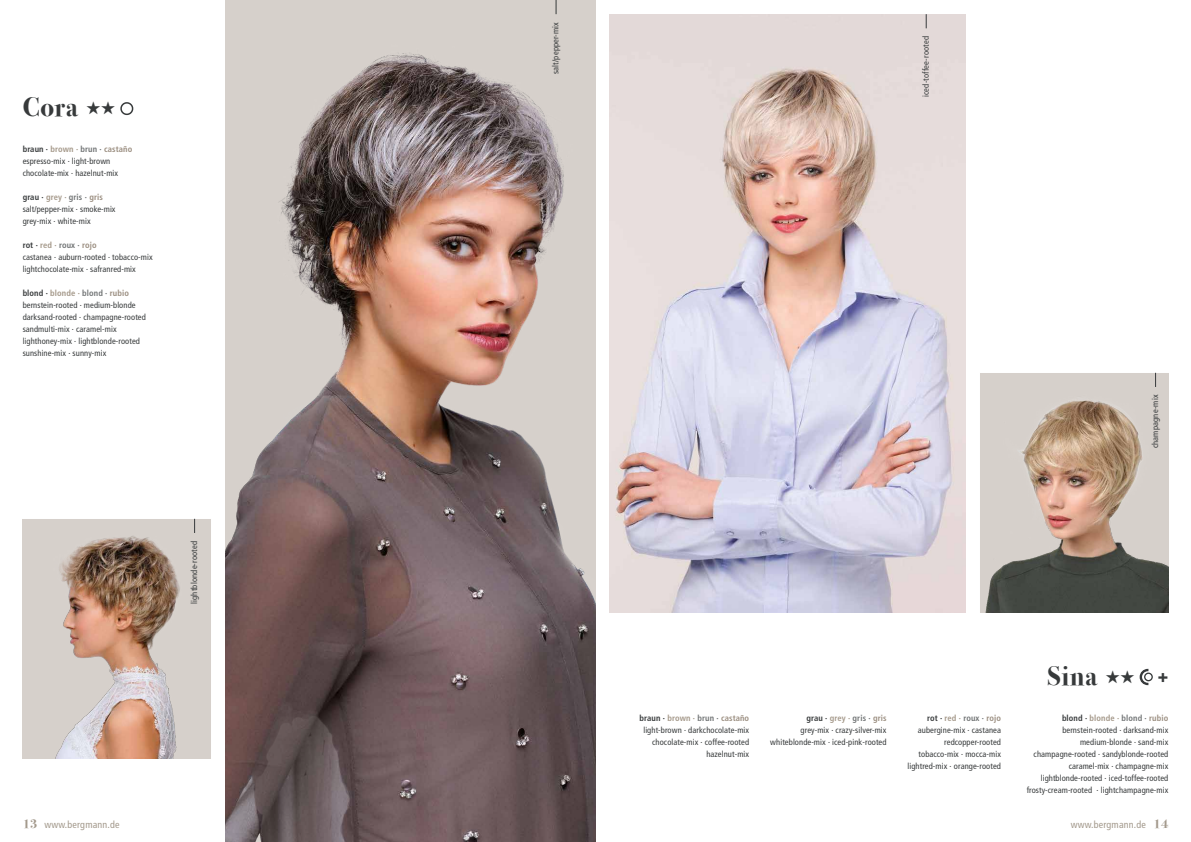
<style>
.page{position:relative;width:1191px;height:842px;background:#fff}
.page>*{position:absolute;margin:0;border:0;box-sizing:border-box;transform-origin:0 0}
.t1{font:700 27px "Bodoni Svty Two ITCTT";letter-spacing:.02em;color:#373a3b}
.t2{font:700 18px "Arial";color:#373a3b}
.t3{font:condensed 10px "Frutiger";letter-spacing:.02em;color:#a3998c}
.t4{font:condensed 8.5px/12px "Frutiger";letter-spacing:.01em;color:#373a3b}
.s1{font-weight:700}
.s2{font-weight:700;color:#a49889}
.s3{font-weight:700;color:#717475}
.s4{font-weight:700;color:#9a8d7f}
.s5{font-family:"Bodoni Svty Two ITCTT";font-weight:700;font-stretch:normal;font-size:13px}
</style>
<div class="page">
<img style="left:609px;top:14px;width:356px;height:598px">
<img style="left:225px;top:0;width:370px;height:842px">
<div style="left:1144px;top:672px;width:8px;height:9px;border:1px solid #373a3b;border-radius:50%"></div>
<img style="left:980px;top:373px;width:188px;height:239px">
<svg style="left:1155px;top:373px;width:1px;height:14px"></svg>
<svg style="left:926px;top:14px;width:1px;height:14px"></svg>
<svg style="left:556px;top:0;width:1px;height:14px"></svg>
<img style="left:23px;top:519px;width:188px;height:239px">
<svg style="left:194px;top:519px;width:1px;height:14px"></svg>
<h1 class="t1" style="left:23px;top:84px;width:112px">Cora ★★ ●</h1>
<p class="t4" style="left:23px;top:143px;width:111px"><span class="s1">braun ·</span> <span class="s2">brown ·</span> <span class="s3">brun ·</span> <span class="s4">castaño </span>espresso-mix · light-brown chocolate-mix · hazelnut-mix</p>
<p class="t4" style="left:23px;top:191px;width:94px"><span class="s1">grau ·</span> <span class="s2">grey ·</span> <span class="s3">gris ·</span> <span class="s4">gris </span>salt/pepper-mix · smoke-mix grey-mix · white-mix</p>
<p class="t4" style="left:23px;top:239px;width:131px"><span class="s1">rot ·</span> <span class="s2">red ·</span> <span class="s3">roux ·</span> <span class="s4">rojo<br></span>castanea · auburn-rooted · tobacco-mix lightchocolate-mix · safranred-mix</p>
<p class="t4" style="left:23px;top:287px;width:125px"><span class="s1">blond ·</span> <span class="s2">blonde ·</span> <span class="s3">blond ·</span> <span class="s4">rubio </span>bernstein-rooted · medium-blonde darksand-rooted · champagne-rooted sandmulti-mix · caramel-mix lighthoney-mix · lightblonde-rooted sunshine-mix · sunny-mix</p>
<p class="t4" style="left:188px;top:604px;width:65px;rotate:-90deg">lightblonde-rooted</p>
<p class="t4" style="left:549px;top:74px;width:54px;rotate:-90deg">salt/pepper-mix</p>
<p class="t4" style="left:919px;top:97px;width:62px;rotate:-90deg">iced-toffee-rooted</p>
<p class="t4" style="left:1149px;top:448px;width:55px;rotate:-90deg">champagne-mix</p>
<h1 class="t1" style="left:1047px;top:653px;width:89px">Sina ★★</h1>
<h2 class="t2" style="left:1157px;top:665px;width:12px">+</h2>
<p class="t4" style="left:639px;top:712px;width:111px;text-align:right"><span class="s1">braun ·</span> <span class="s2">brown ·</span> <span class="s3">brun ·</span> <span class="s4">castaño </span>light-brown · darkchocolate-mix chocolate-mix · coffee-rooted hazelnut-mix</p>
<p class="t4" style="left:770px;top:712px;width:118px;text-align:right"><span class="s1">grau ·</span> <span class="s2">grey ·</span> <span class="s3">gris ·</span> <span class="s4">gris<br></span>grey-mix · crazy-silver-mix whiteblonde-mix · iced-pink-rooted</p>
<p class="t4" style="left:907px;top:712px;width:95px;text-align:right"><span class="s1">rot ·</span> <span class="s2">red ·</span> <span class="s3">roux ·</span> <span class="s4">rojo </span>aubergine-mix · castanea redcopper-rooted tobacco-mix · mocca-mix lightred-mix · orange-rooted</p>
<p class="t4" style="left:1026px;top:712px;width:143px;text-align:right"><span class="s1">blond ·</span> <span class="s2">blonde ·</span> <span class="s3">blond ·</span> <span class="s4">rubio </span>bernstein-rooted · darksand-mix medium-blonde · sand-mix champagne-rooted · sandyblonde-rooted caramel-mix · champagne-mix lightblonde-rooted · iced-toffee-rooted frosty-cream-rooted · lightchampagne-mix</p>
<p class="t3" style="left:23px;top:818px;width:98px"><span class="s5">13</span> www.bergmann.de</p>
<p class="t3" style="left:1070px;top:818px;width:99px">www.bergmann.de <span class="s5">14</span></p>
</div>
